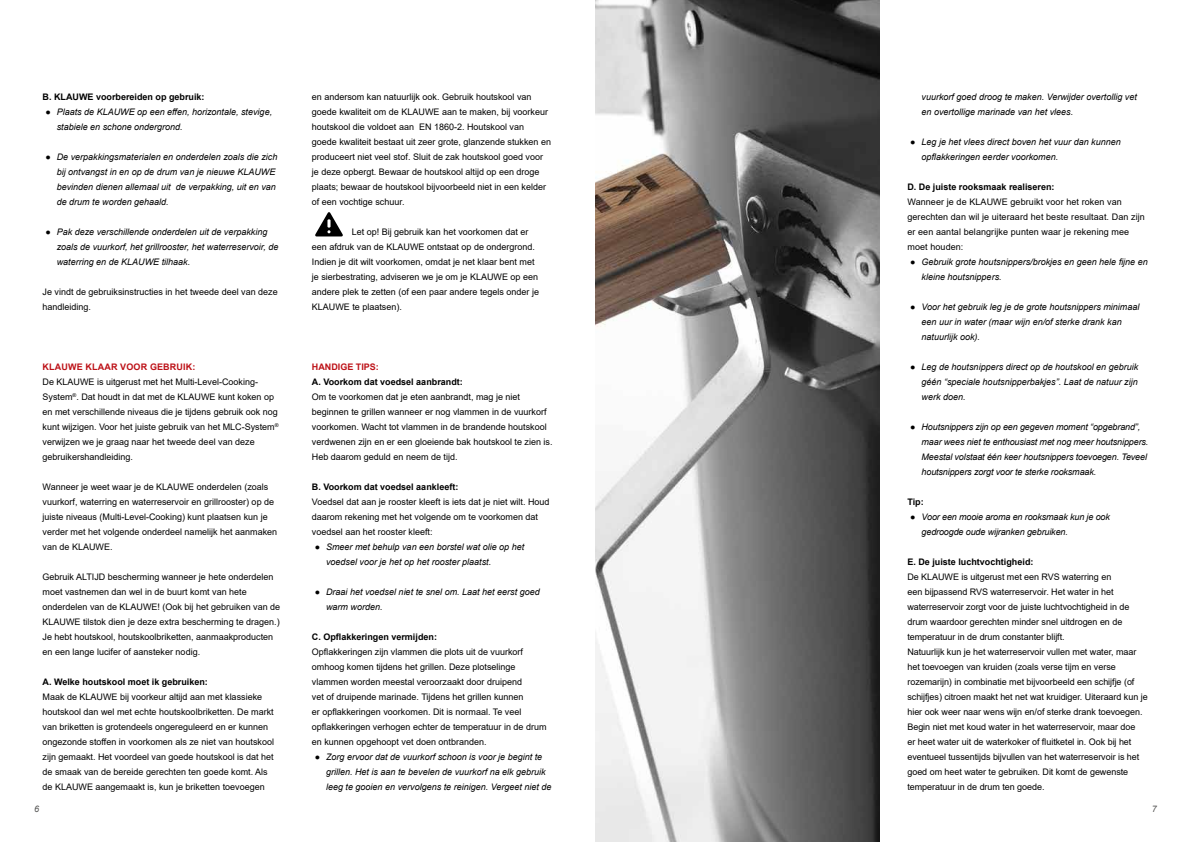
<style>
.page{position:relative;width:1191px;height:842px;background:#fff}
.page>*{position:absolute;margin:0;border:0;box-sizing:border-box;transform-origin:0 0}
.t1{font:9px/15px "Arial";color:#000}
.t2{font:italic 9px/15px "Arial";color:#000}
.t3{font:700 9px "Arial";color:#000}
.t4{font:700 9px "Arial";letter-spacing:.015em;color:#bd1218}
.t5{font:italic 9px "Arial";color:#575756}
</style>
<div class="page">
<svg style="left:315px;top:212px;width:28px;height:24px"></svg>
<img style="left:595px;top:0;width:284px;height:842px">
<p class="t3" style="left:43px;top:91px;width:164px">B. KLAUWE voorbereiden op gebruik:</p>
<p class="t2" style="left:57px;top:105px;width:217px">Plaats de KLAUWE op een effen, horizontale, stevige, stabiele en schone ondergrond.</p>
<p class="t2" style="left:57px;top:150px;width:222px">De verpakkingsmaterialen en onderdelen zoals die zich bij ontvangst in en op de drum van je nieuwe KLAUWE bevinden dienen allemaal uit de verpakking, uit en van de drum te worden gehaald.</p>
<p class="t2" style="left:57px;top:225px;width:223px">Pak deze verschillende onderdelen uit de verpakking zoals de vuurkorf, het grillrooster, het waterreservoir, de waterring en de KLAUWE tilhaak.</p>
<p class="t1" style="left:43px;top:284px;width:237px">Je vindt de gebruiksinstructies in het tweede deel van deze handleiding.</p>
<p class="t2" style="left:45px;top:105px;width:7px">●</p>
<p class="t2" style="left:45px;top:150px;width:7px">●</p>
<p class="t2" style="left:45px;top:225px;width:7px">●</p>
<p class="t4" style="left:43px;top:361px;width:154px">KLAUWE KLAAR VOOR GEBRUIK:</p>
<p class="t1" style="left:43px;top:374px;width:237px">De KLAUWE is uitgerust met het Multi-Level-Cooking-System<sup>®</sup>. Dat houdt in dat met de KLAUWE kunt koken op en met verschillende niveaus die je tijdens gebruik ook nog kunt wijzigen. Voor het juiste gebruik van het MLC-System<sup>® </sup>verwijzen we je graag naar het tweede deel van deze gebruikershandleiding.</p>
<p class="t1" style="left:43px;top:479px;width:236px">Wanneer je weet waar je de KLAUWE onderdelen (zoals vuurkorf, waterring en waterreservoir en grillrooster) op de juiste niveaus (Multi-Level-Cooking) kunt plaatsen kun je verder met het volgende onderdeel namelijk het aanmaken van de KLAUWE.</p>
<p class="t1" style="left:43px;top:569px;width:239px">Gebruik ALTIJD bescherming wanneer je hete onderdelen moet vastnemen dan wel in de buurt komt van hete onderdelen van de KLAUWE! (Ook bij het gebruiken van de KLAUWE tilstok dien je deze extra bescherming te dragen.)<br>Je hebt houtskool, houtskoolbriketten, aanmaakproducten en een lange lucifer of aansteker nodig.</p>
<p class="t3" style="left:43px;top:676px;width:167px">A. Welke houtskool moet ik gebruiken:</p>
<p class="t1" style="left:43px;top:689px;width:233px">Maak de KLAUWE bij voorkeur altijd aan met klassieke houtskool dan wel met echte houtskoolbriketten. De markt van briketten is grotendeels ongereguleerd en er kunnen ongezonde stoffen in voorkomen als ze niet van houtskool zijn gemaakt. Het voordeel van goede houtskool is dat het de smaak van de bereide gerechten ten goede komt. Als de KLAUWE aangemaakt is, kun je briketten toevoegen</p>
<p class="t5" style="left:34px;top:803px;width:7px">6</p>
<p class="t1" style="left:312px;top:89px;width:241px">en andersom kan natuurlijk ook. Gebruik houtskool van goede kwaliteit om de KLAUWE aan te maken, bij voorkeur houtskool die voldoet aan EN 1860-2. Houtskool van goede kwaliteit bestaat uit zeer grote, glanzende stukken en produceert niet veel stof. Sluit de zak houtskool goed voor je deze opbergt. Bewaar de houtskool altijd op een droge plaats; bewaar de houtskool bijvoorbeeld niet in een kelder of een vochtige schuur.</p>
<p class="t1" style="left:312px;top:224px;width:229px;text-indent:40px">Let op! Bij gebruik kan het voorkomen dat er een afdruk van de KLAUWE ontstaat op de ondergrond.<br>Indien je dit wilt voorkomen, omdat je net klaar bent met je sierbestrating, adviseren we je om je KLAUWE op een andere plek te zetten (of een paar andere tegels onder je KLAUWE te plaatsen).</p>
<p class="t4" style="left:312px;top:361px;width:69px">HANDIGE TIPS:</p>
<p class="t3" style="left:312px;top:376px;width:152px">A. Voorkom dat voedsel aanbrandt:</p>
<p class="t1" style="left:312px;top:389px;width:242px">Om te voorkomen dat je eten aanbrandt, mag je niet beginnen te grillen wanneer er nog vlammen in de vuurkorf voorkomen. Wacht tot vlammen in de brandende houtskool verdwenen zijn en er een gloeiende bak houtskool te zien is.<br>Heb daarom geduld en neem de tijd.</p>
<p class="t3" style="left:312px;top:481px;width:148px">B. Voorkom dat voedsel aankleeft:</p>
<p class="t1" style="left:312px;top:494px;width:239px">Voedsel dat aan je rooster kleeft is iets dat je niet wilt. Houd daarom rekening met het volgende om te voorkomen dat voedsel aan het rooster kleeft:</p>
<p class="t2" style="left:326px;top:540px;width:200px">Smeer met behulp van een borstel wat olie op het voedsel voor je het op het rooster plaatst.</p>
<p class="t2" style="left:326px;top:585px;width:215px">Draai het voedsel niet te snel om. Laat het eerst goed warm worden.</p>
<p class="t3" style="left:312px;top:631px;width:127px">C. Opflakkeringen vermijden:</p>
<p class="t1" style="left:312px;top:644px;width:236px">Opflakkeringen zijn vlammen die plots uit de vuurkorf omhoog komen tijdens het grillen. Deze plotselinge vlammen worden meestal veroorzaakt door druipend<br>vet of druipende marinade. Tijdens het grillen kunnen<br>er opflakkeringen voorkomen. Dit is normaal. Te veel opflakkeringen verhogen echter de temperatuur in de drum en kunnen opgehoopt vet doen ontbranden.</p>
<p class="t2" style="left:326px;top:750px;width:227px">Zorg ervoor dat de vuurkorf schoon is voor je begint te grillen. Het is aan te bevelen de vuurkorf na elk gebruik leeg te gooien en vervolgens te reinigen. Vergeet niet de</p>
<p class="t2" style="left:315px;top:540px;width:7px">●</p>
<p class="t2" style="left:315px;top:585px;width:7px">●</p>
<p class="t2" style="left:315px;top:750px;width:7px">●</p>
<p class="t2" style="left:921px;top:90px;width:217px">vuurkorf goed droog te maken. Verwijder overtollig vet en overtollige marinade van het vlees.</p>
<p class="t2" style="left:921px;top:135px;width:201px">Leg je het vlees direct boven het vuur dan kunnen opflakkeringen eerder voorkomen.</p>
<p class="t3" style="left:907px;top:181px;width:149px">D. De juiste rooksmaak realiseren:</p>
<p class="t1" style="left:907px;top:194px;width:239px">Wanneer je de KLAUWE gebruikt voor het roken van gerechten dan wil je uiteraard het beste resultaat. Dan zijn er een aantal belangrijke punten waar je rekening mee moet houden:</p>
<p class="t2" style="left:921px;top:255px;width:228px">Gebruik grote houtsnippers/brokjes en geen hele fijne en kleine houtsnippers.</p>
<p class="t2" style="left:921px;top:300px;width:219px">Voor het gebruik leg je de grote houtsnippers minimaal een uur in water (maar wijn en/of sterke drank kan natuurlijk ook).</p>
<p class="t2" style="left:921px;top:360px;width:218px;text-align:justify">Leg de houtsnippers direct op de houtskool en gebruik géén “speciale houtsnipperbakjes”. Laat de natuur zijn werk doen.</p>
<p class="t2" style="left:921px;top:420px;width:228px">Houtsnippers zijn op een gegeven moment “opgebrand”, maar wees niet te enthousiast met nog meer houtsnippers.<br>Meestal volstaat één keer houtsnippers toevoegen. Teveel houtsnippers zorgt voor te sterke rooksmaak.</p>
<p class="t3" style="left:907px;top:496px;width:18px">Tip:</p>
<p class="t2" style="left:921px;top:510px;width:190px">Voor een mooie aroma en rooksmaak kun je ook gedroogde oude wijranken gebruiken.</p>
<p class="t3" style="left:907px;top:556px;width:128px">E. De juiste luchtvochtigheid:</p>
<p class="t1" style="left:907px;top:569px;width:242px">De KLAUWE is uitgerust met een RVS waterring en<br>een bijpassend RVS waterreservoir. Het water in het waterreservoir zorgt voor de juiste luchtvochtigheid in de drum waardoor gerechten minder snel uitdrogen en de temperatuur in de drum constanter blijft.<br>Natuurlijk kun je het waterreservoir vullen met water, maar het toevoegen van kruiden (zoals verse tijm en verse rozemarijn) in combinatie met bijvoorbeeld een schijfje (of schijfjes) citroen maakt het net wat kruidiger. Uiteraard kun je hier ook weer naar wens wijn en/of sterke drank toevoegen.<br>Begin niet met koud water in het waterreservoir, maar doe<br>er heet water uit de waterkoker of fluitketel in. Ook bij het eventueel tussentijds bijvullen van het waterreservoir is het goed om heet water te gebruiken. Dit komt de gewenste temperatuur in de drum ten goede.</p>
<p class="t2" style="left:910px;top:135px;width:7px">●</p>
<p class="t2" style="left:910px;top:255px;width:7px">●</p>
<p class="t2" style="left:910px;top:300px;width:7px">●</p>
<p class="t2" style="left:910px;top:360px;width:7px">●</p>
<p class="t2" style="left:910px;top:420px;width:7px">●</p>
<p class="t2" style="left:910px;top:510px;width:7px">●</p>
<p class="t5" style="left:1152px;top:803px;width:7px">7</p>
</div>
